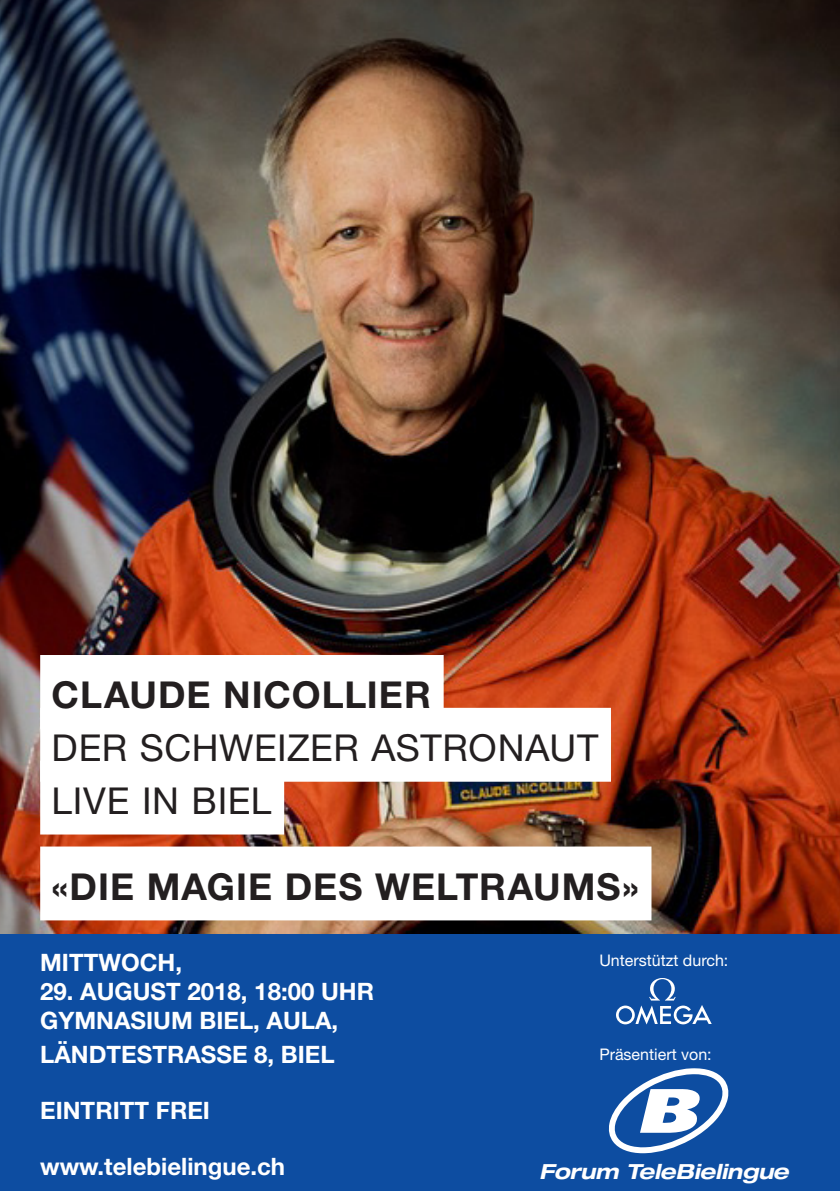
<style>
.page{position:relative;width:840px;height:1191px;background:#fff}
.page>*{position:absolute;margin:0;border:0;box-sizing:border-box;transform-origin:0 0}
.Slogan{font:37px/52.8px "Helvetica Neue LT Std";letter-spacing:.015em;color:#231f20}
.Slogan-2{font:700 37px "Helvetica Neue LT Std";letter-spacing:.025em;color:#231f20}
.t1{font:700 24px/33.6px "Helvetica Neue LT Std";color:#fff}
.t2{font:italic 700 expanded 20.8px "Helvetica Neue LT Std";letter-spacing:-.01em;color:#fff}
.t3{font:16px "Helvetica Neue LT Std";color:#fff}
.s1{font-weight:700}
</style>
<div class="page">
<img style="left:0;top:0;width:839px;height:934px">
<div style="left:0;top:934px;width:839px;height:257px;background:#0d4da1"></div>
<div style="left:40px;top:655px;width:403px;height:74px;background:#fff"></div>
<div style="left:40px;top:708px;width:570px;height:73px;background:#fff"></div>
<div style="left:40px;top:760px;width:244px;height:74px;background:#fff"></div>
<svg style="left:608px;top:1068px;width:120px;height:85px"></svg>
<svg style="left:616px;top:978px;width:95px;height:46px"></svg>
<div style="left:40px;top:846px;width:611px;height:74px;background:#fff"></div>
<p class="Slogan" style="left:52px;top:668px;width:548px"><span class="s1">CLAUDE NICOLLIER<br></span>DER SCHWEIZER ASTRONAUT<br>LIVE IN BIEL</p>
<p class="Slogan-2" style="left:52px;top:863px;width:588px">«DIE MAGIE DES WELTRAUMS»</p>
<p class="t1" style="left:40px;top:945px;width:143px">MITTWOCH,</p>
<p class="t1" style="left:40px;top:974px;width:335px">29. AUGUST 2018, 18:00 UHR</p>
<p class="t1" style="left:40px;top:1003px;width:299px">GYMNASIUM BIEL, AULA,<br>LÄNDTESTRASSE 8, BIEL</p>
<p class="t1" style="left:40px;top:1093px;width:171px">EINTRITT FREI</p>
<p class="t1" style="left:40px;top:1149px;width:246px">www.telebielingue.ch</p>
<p class="t3" style="left:599px;top:950px;width:130px">Unterstützt durch:</p>
<p class="t3" style="left:599px;top:1044px;width:114px">Präsentiert von:</p>
<p class="t2" style="left:539px;top:1158px;width:250px">Forum TeleBielingue</p>
</div>
